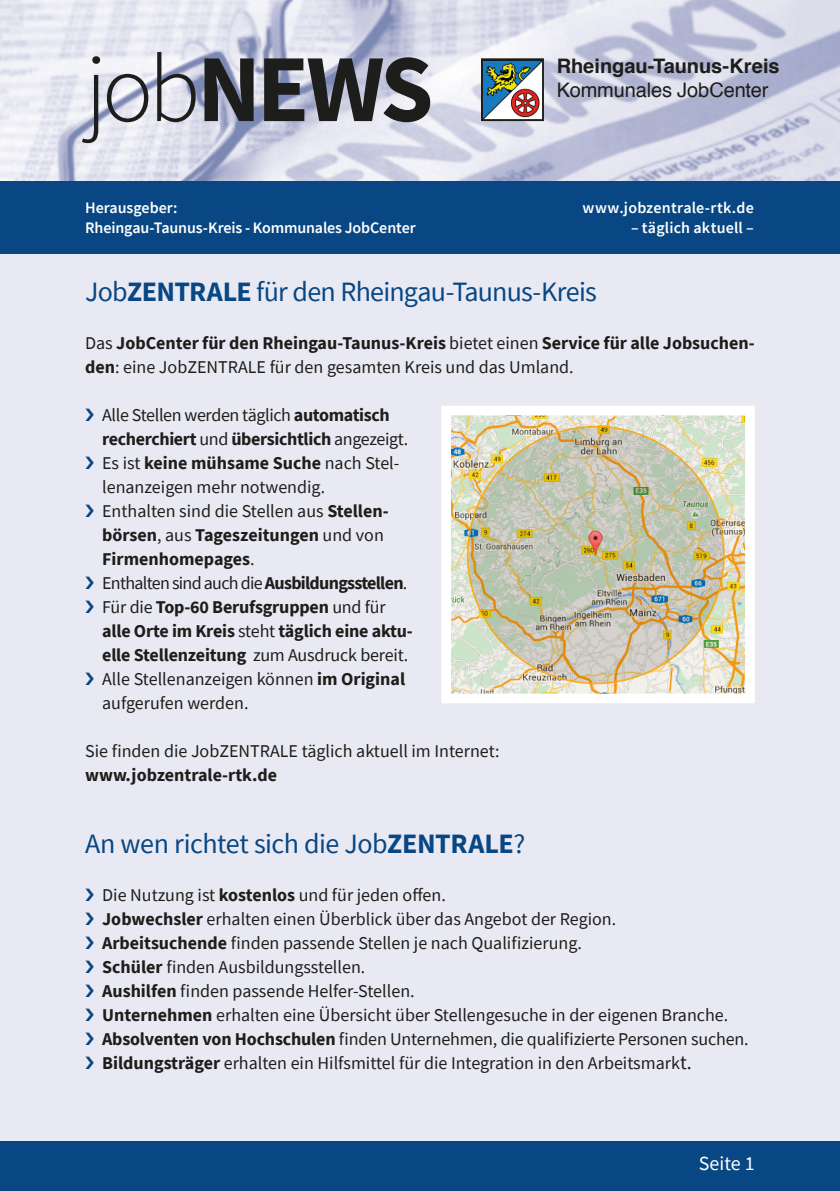
<style>
.page{position:relative;width:840px;height:1191px;background:#fff}
.page>*{position:absolute;margin:0;border:0;box-sizing:border-box;transform-origin:0 0}
.t1{font:700 96px "Source Sans Pro";color:#1d1d1b}
.t2{font:28px "Source Sans Pro";letter-spacing:-.025em;color:#084783}
.t3{font:700 20px "Helvetica";letter-spacing:-.005em;color:#1d1d1b}
.t4{font:20px "Helvetica";letter-spacing:-.005em;color:#1d1d1b}
.t5{font:20px "Source Sans Pro";color:#fff}
.t6{font:18px/24px "Source Sans Pro";color:#1d1d1b}
.t7{font:700 18px/24px "Source Sans Pro";color:#1d1d1b}
.t8{font:600 16px "Source Sans Pro";color:#fff}
.s1{font-weight:300}
.s2{font-weight:700}
.s3{font-weight:400}
.s4{font-size:20px}
</style>
<div class="page">
<div style="left:0;top:85px;width:839px;height:1106px;background:#e9e9f3"></div>
<div style="left:0;top:1141px;width:839px;height:50px;background:#084783"></div>
<img style="left:0;top:0;width:839px;height:181px">
<div style="left:0;top:181px;width:839px;height:72px;background:#084783"></div>
<img style="left:452px;top:417px;width:291px;height:275px">
<div style="left:441px;top:406px;width:313px;height:297px;border:10px solid #fff"></div>
<img style="left:480px;top:57px;width:64px;height:65px">
<h1 class="t1" style="left:85px;top:24px;width:349px"><span class="s1">job</span>NEWS</h1>
<p class="t3" style="left:556px;top:50px;width:224px">Rheingau-Taunus-Kreis</p>
<p class="t4" style="left:556px;top:75px;width:213px">Kommunales JobCenter</p>
<p class="t8" style="left:85px;top:197px;width:94px">Herausgeber:</p>
<p class="t8" style="left:582px;top:197px;width:173px">www.jobzentrale-rtk.de</p>
<p class="t8" style="left:85px;top:217px;width:332px">Rheingau-Taunus-Kreis - Kommunales JobCenter</p>
<p class="t8" style="left:630px;top:217px;width:124px">– täglich aktuell –</p>
<h2 class="t2" style="left:85px;top:274px;width:513px">Job<span class="s2">ZENTRALE</span> für den Rheingau-Taunus-Kreis</h2>
<p class="t7" style="left:85px;top:331px;width:670px"><span class="s3">Das</span> JobCenter für den Rheingau-Taunus-Kreis <span class="s3">bietet einen</span> Service für alle Jobsuchen&shy;den<span class="s3">: eine JobZENTRALE für den gesamten Kreis und das Umland.</span></p>
<p class="t6" style="left:102px;top:403px;width:312px">Alle Stellen werden täglich <span class="s2">automatisch recherchiert</span> und <span class="s2">übersichtlich</span> angezeigt.<br>Es ist <span class="s2">keine mühsame Suche</span> nach Stel&shy;lenanzeigen mehr notwendig.<br>Enthalten sind die Stellen aus <span class="s2">Stellen&shy;börsen</span>, aus <span class="s2">Tageszeitungen</span> und von <span class="s2">Firmenhomepages</span>.<br>Enthalten sind auch die <span class="s2">Ausbildungsstellen</span>.<br>Für die <span class="s2">Top-60 Berufsgruppen</span> und für <span class="s2">alle Orte im Kreis</span> steht <span class="s2">täglich eine aktu&shy;elle Stellenzeitung</span> zum Ausdruck bereit.<br>Alle Stellenanzeigen können <span class="s2">im Original </span>aufgerufen werden.</p>
<p class="t6" style="left:85px;top:739px;width:415px">Sie finden die JobZENTRALE täglich aktuell im Internet:</p>
<p class="t7" style="left:85px;top:763px;width:193px">www.jobzentrale-rtk.de</p>
<h2 class="t2" style="left:85px;top:826px;width:441px">An wen richtet sich die Job<span class="s2">ZENTRALE</span>?</h2>
<p class="t6" style="left:102px;top:883px;width:647px">Die Nutzung ist <span class="s2">kostenlos</span> und für jeden offen.<br><span class="s2">Jobwechsler</span> erhalten einen Überblick über das Angebot der Region.<br><span class="s2">Arbeitsuchende</span> finden passende Stellen je nach Qualifizierung.<br><span class="s2">Schüler</span> finden Ausbildungsstellen.<br><span class="s2">Aushilfen</span> finden passende Helfer-Stellen.<br><span class="s2">Unternehmen</span> erhalten eine Übersicht über Stellengesuche in der eigenen Branche.<br><span class="s2">Absolventen von Hochschulen</span> finden Unternehmen, die qualifizierte Personen suchen.<br><span class="s2">Bildungsträger</span> erhalten ein Hilfsmittel für die Integration in den Arbeitsmark<span class="s4">t.</span></p>
<p class="t5" style="left:698px;top:1150px;width:57px">Seite 1</p>
</div>
